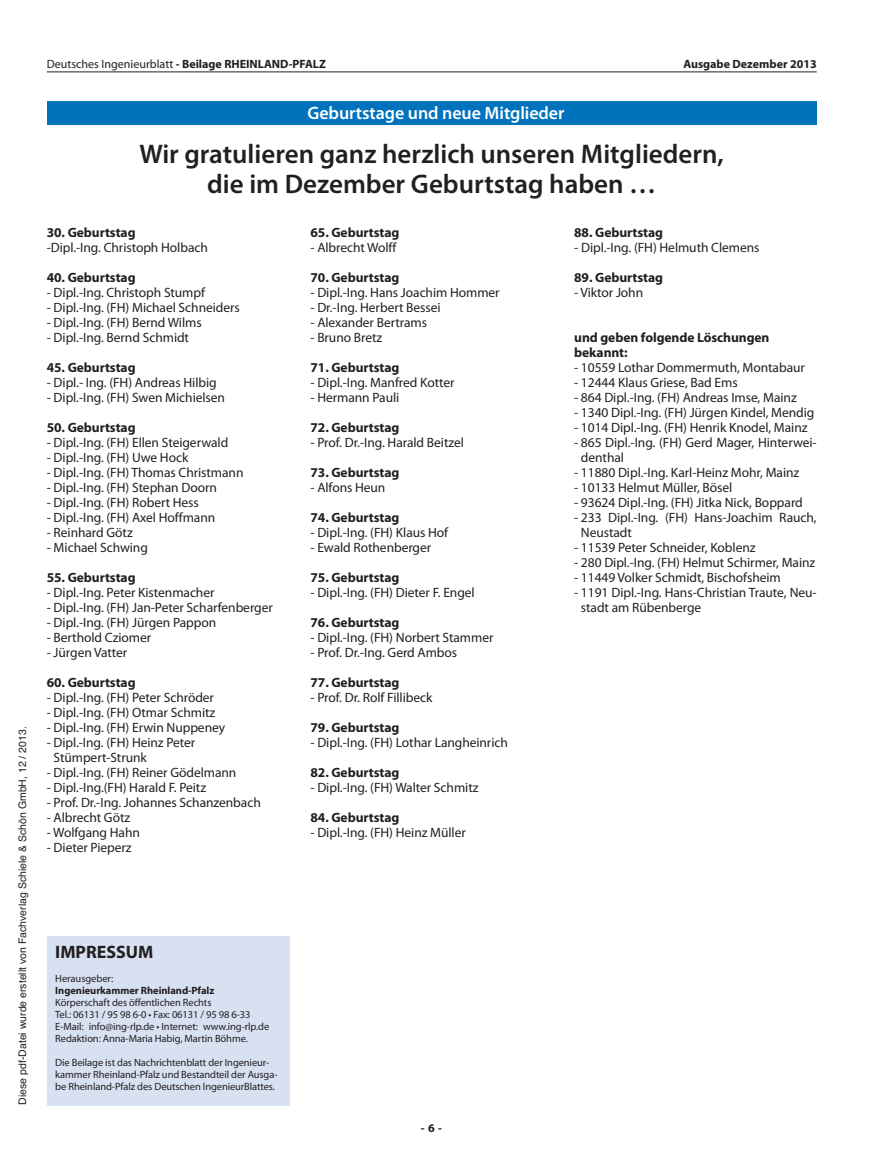
<style>
.page{position:relative;width:872px;height:1170px;background:#fff}
.page>*{position:absolute;margin:0;border:0;box-sizing:border-box;transform-origin:0 0}
.t1{font:600 27px/30px "Myriad Pro";color:#231f20;text-align:center}
.t2{font:600 18px "Myriad Pro";letter-spacing:-.005em;color:#fff}
.t3{font:700 18px "Myriad Pro";color:#231f20}
.t4{font:13.5px/15px "Myriad Pro";letter-spacing:-.005em;color:#231f20}
.t5{font:700 13.5px/15px "Myriad Pro";letter-spacing:-.005em;color:#231f20}
.t6{font:12px "Myriad Pro";color:#231f20}
.t7{font:700 12px "Myriad Pro";color:#231f20}
.t8{font:10.5px/12px "Myriad Pro";letter-spacing:-.01em;color:#231f20}
.t9{font:10.5px "Helvetica";color:#231f20}
.t10{font:700 10.5px "Myriad Pro";letter-spacing:-.005em;color:#231f20}
.s1{font-weight:700}
</style>
<div class="page">
<div style="left:47px;top:102px;width:769px;height:23px;background:#0073bc"></div>
<hr style="left:47px;top:71px;width:769px;height:1px;background:#231f20">
<div style="left:47px;top:936px;width:242px;height:170px;background:#d8e1f2"></div>
<p class="t9" style="left:16px;top:1104px;width:380px;rotate:-90deg">Diese pdf-Datei wurde erstellt von Fachverlag Schiele &amp; Schön GmbH, 12 / 2013.</p>
<p class="t6" style="left:47px;top:60px;width:281px">Deutsches Ingenieurblatt <span class="s1">- Beilage RHEINLAND-PFALZ</span></p>
<p class="t7" style="left:683px;top:59px;width:135px">Ausgabe Dezember 2013</p>
<h2 class="t2" style="left:307px;top:106px;width:259px">Geburtstage und neue Mitglieder</h2>
<h1 class="t1" style="left:139px;top:141px;width:586px">Wir gratulieren ganz herzlich unseren Mitgliedern, die im Dezember Geburtstag haben …</h1>
<p class="t5" style="left:47px;top:226px;width:90px">30. Geburtstag</p>
<p class="t4" style="left:47px;top:241px;width:163px">-Dipl.-Ing. Christoph Holbach</p>
<p class="t5" style="left:47px;top:271px;width:90px">40. Geburtstag</p>
<p class="t4" style="left:47px;top:286px;width:160px">- Dipl.-Ing. Christoph Stumpf</p>
<p class="t4" style="left:47px;top:301px;width:194px">- Dipl.-Ing. (FH) Michael Schneiders</p>
<p class="t4" style="left:47px;top:316px;width:156px">- Dipl.-Ing. (FH) Bernd Wilms</p>
<p class="t4" style="left:47px;top:331px;width:144px">- Dipl.-Ing. Bernd Schmidt</p>
<p class="t5" style="left:47px;top:361px;width:90px">45. Geburtstag</p>
<p class="t4" style="left:47px;top:376px;width:171px">- Dipl.- Ing. (FH) Andreas Hilbig</p>
<p class="t4" style="left:47px;top:391px;width:180px">- Dipl.-Ing. (FH) Swen Michielsen</p>
<p class="t5" style="left:47px;top:421px;width:90px">50. Geburtstag</p>
<p class="t4" style="left:47px;top:436px;width:183px">- Dipl.-Ing. (FH) Ellen Steigerwald</p>
<p class="t4" style="left:47px;top:451px;width:143px">- Dipl.-Ing. (FH) Uwe Hock</p>
<p class="t4" style="left:47px;top:466px;width:198px">- Dipl.-Ing. (FH) Thomas Christmann</p>
<p class="t4" style="left:47px;top:481px;width:172px">- Dipl.-Ing. (FH) Stephan Doorn</p>
<p class="t4" style="left:47px;top:496px;width:154px">- Dipl.-Ing. (FH) Robert Hess</p>
<p class="t4" style="left:47px;top:511px;width:170px">- Dipl.-Ing. (FH) Axel Hoffmann</p>
<p class="t4" style="left:47px;top:526px;width:87px">- Reinhard Götz</p>
<p class="t4" style="left:47px;top:541px;width:103px">- Michael Schwing</p>
<p class="t5" style="left:47px;top:571px;width:90px">55. Geburtstag</p>
<p class="t4" style="left:47px;top:586px;width:169px">- Dipl.-Ing. Peter Kistenmacher</p>
<p class="t4" style="left:47px;top:601px;width:227px">- Dipl.-Ing. (FH) Jan-Peter Scharfenberger</p>
<p class="t4" style="left:47px;top:616px;width:171px">- Dipl.-Ing. (FH) Jürgen Pappon</p>
<p class="t4" style="left:47px;top:631px;width:106px">- Berthold Cziomer</p>
<p class="t4" style="left:47px;top:646px;width:82px">- Jürgen Vatter</p>
<p class="t5" style="left:47px;top:676px;width:90px">60. Geburtstag</p>
<p class="t4" style="left:47px;top:691px;width:169px">- Dipl.-Ing. (FH) Peter Schröder</p>
<p class="t4" style="left:47px;top:706px;width:170px">- Dipl.-Ing. (FH) Otmar Schmitz</p>
<p class="t4" style="left:47px;top:721px;width:180px">- Dipl.-Ing. (FH) Erwin Nuppeney</p>
<p class="t4" style="left:54px;top:736px;width:143px;text-indent:-7px">- Dipl.-Ing. (FH) Heinz Peter<br>Stümpert-Strunk</p>
<p class="t4" style="left:47px;top:766px;width:191px">- Dipl.-Ing. (FH) Reiner Gödelmann</p>
<p class="t4" style="left:47px;top:781px;width:161px">- Dipl.-Ing.(FH) Harald F. Peitz</p>
<p class="t4" style="left:47px;top:796px;width:215px">- Prof. Dr.-Ing. Johannes Schanzenbach</p>
<p class="t4" style="left:47px;top:811px;width:85px">- Albrecht Götz</p>
<p class="t4" style="left:47px;top:826px;width:95px">- Wolfgang Hahn</p>
<p class="t4" style="left:47px;top:841px;width:86px">- Dieter Pieperz</p>
<p class="t5" style="left:310px;top:226px;width:90px">65. Geburtstag</p>
<p class="t4" style="left:310px;top:241px;width:87px">- Albrecht Wolff</p>
<p class="t5" style="left:310px;top:271px;width:90px">70. Geburtstag</p>
<p class="t4" style="left:310px;top:286px;width:191px">- Dipl.-Ing. Hans Joachim Hommer</p>
<p class="t4" style="left:310px;top:301px;width:132px">- Dr.-Ing. Herbert Bessei</p>
<p class="t4" style="left:310px;top:316px;width:118px">- Alexander Bertrams</p>
<p class="t4" style="left:310px;top:331px;width:73px">- Bruno Bretz</p>
<p class="t5" style="left:310px;top:361px;width:90px">71. Geburtstag</p>
<p class="t4" style="left:310px;top:376px;width:145px">- Dipl.-Ing. Manfred Kotter</p>
<p class="t4" style="left:310px;top:391px;width:90px">- Hermann Pauli</p>
<p class="t5" style="left:310px;top:421px;width:90px">72. Geburtstag</p>
<p class="t4" style="left:310px;top:436px;width:155px">- Prof. Dr.-Ing. Harald Beitzel</p>
<p class="t5" style="left:310px;top:466px;width:90px">73. Geburtstag</p>
<p class="t4" style="left:310px;top:481px;width:76px">- Alfons Heun</p>
<p class="t5" style="left:310px;top:511px;width:90px">74. Geburtstag</p>
<p class="t4" style="left:310px;top:526px;width:139px">- Dipl.-Ing. (FH) Klaus Hof</p>
<p class="t4" style="left:310px;top:541px;width:122px">- Ewald Rothenberger</p>
<p class="t5" style="left:310px;top:571px;width:90px">75. Geburtstag</p>
<p class="t4" style="left:310px;top:586px;width:166px">- Dipl.-Ing. (FH) Dieter F. Engel</p>
<p class="t5" style="left:310px;top:616px;width:90px">76. Geburtstag</p>
<p class="t4" style="left:310px;top:631px;width:184px">- Dipl.-Ing. (FH) Norbert Stammer</p>
<p class="t4" style="left:310px;top:646px;width:148px">- Prof. Dr.-Ing. Gerd Ambos</p>
<p class="t5" style="left:310px;top:676px;width:90px">77. Geburtstag</p>
<p class="t4" style="left:310px;top:691px;width:123px">- Prof. Dr. Rolf Fillibeck</p>
<p class="t5" style="left:310px;top:721px;width:90px">79. Geburtstag</p>
<p class="t4" style="left:310px;top:736px;width:199px">- Dipl.-Ing. (FH) Lothar Langheinrich</p>
<p class="t5" style="left:310px;top:766px;width:90px">82. Geburtstag</p>
<p class="t4" style="left:310px;top:781px;width:169px">- Dipl.-Ing. (FH) Walter Schmitz</p>
<p class="t5" style="left:310px;top:811px;width:90px">84. Geburtstag</p>
<p class="t4" style="left:310px;top:826px;width:157px">- Dipl.-Ing. (FH) Heinz Müller</p>
<h2 class="t3" style="left:55px;top:944px;width:100px">IMPRESSUM</h2>
<p class="t8" style="left:55px;top:973px;width:59px">Herausgeber:</p>
<p class="t10" style="left:55px;top:986px;width:161px">Ingenieurkammer Rheinland-Pfalz</p>
<p class="t8" style="left:55px;top:997px;width:215px">Körperschaft des öffentlichen Rechts<br>Tel.: 06131 / 95 98 6-0 • Fax: 06131 / 95 98 6-33<br>E-Mail: info@ing-rlp.de • Internet: www.ing-rlp.de Redaktion: Anna-Maria Habig, Martin Böhme.</p>
<p class="t8" style="left:55px;top:1057px;width:224px">Die Beilage ist das Nachrichtenblatt der Ingenieur&shy;kammer Rheinland-Pfalz und Bestandteil der Ausga&shy;be Rheinland-Pfalz des Deutschen IngenieurBlattes.</p>
<p class="t7" style="left:421px;top:1122px;width:23px">-6-</p>
<p class="t5" style="left:574px;top:226px;width:90px">88. Geburtstag</p>
<p class="t4" style="left:574px;top:241px;width:187px">- Dipl.-Ing. (FH) Helmuth Clemens</p>
<p class="t5" style="left:574px;top:271px;width:90px">89. Geburtstag</p>
<p class="t4" style="left:574px;top:286px;width:70px">- Viktor John</p>
<p class="t5" style="left:574px;top:331px;width:197px">und geben folgende Löschungen bekannt:</p>
<p class="t4" style="left:574px;top:361px;width:232px">- 10559 Lothar Dommermuth, Montabaur</p>
<p class="t4" style="left:574px;top:376px;width:165px">- 12444 Klaus Griese, Bad Ems</p>
<p class="t4" style="left:574px;top:391px;width:224px">- 864 Dipl.-Ing. (FH) Andreas Imse, Mainz</p>
<p class="t4" style="left:574px;top:406px;width:242px">- 1340 Dipl.-Ing. (FH) Jürgen Kindel, Mendig</p>
<p class="t4" style="left:574px;top:421px;width:235px">- 1014 Dipl.-Ing. (FH) Henrik Knodel, Mainz</p>
<p class="t4" style="left:581px;top:436px;width:237px;text-indent:-7px">- 865 Dipl.-Ing. (FH) Gerd Mager, Hinterwei&shy;denthal</p>
<p class="t4" style="left:574px;top:466px;width:226px">- 11880 Dipl.-Ing. Karl-Heinz Mohr, Mainz</p>
<p class="t4" style="left:574px;top:481px;width:160px">- 10133 Helmut Müller, Bösel</p>
<p class="t4" style="left:574px;top:496px;width:230px">- 93624 Dipl.-Ing. (FH) Jitka Nick, Boppard</p>
<p class="t4" style="left:581px;top:511px;width:237px;text-indent:-7px">- 233 Dipl.-Ing. (FH) Hans-Joachim Rauch,<br>Neustadt</p>
<p class="t4" style="left:574px;top:541px;width:183px">- 11539 Peter Schneider, Koblenz</p>
<p class="t4" style="left:574px;top:556px;width:243px">- 280 Dipl.-Ing. (FH) Helmut Schirmer, Mainz</p>
<p class="t4" style="left:574px;top:571px;width:208px">- 11449 Volker Schmidt, Bischofsheim</p>
<p class="t4" style="left:581px;top:586px;width:237px;text-indent:-7px">- 1191 Dipl.-Ing. Hans-Christian Traute, Neu&shy;stadt am Rübenberge</p>
</div>
